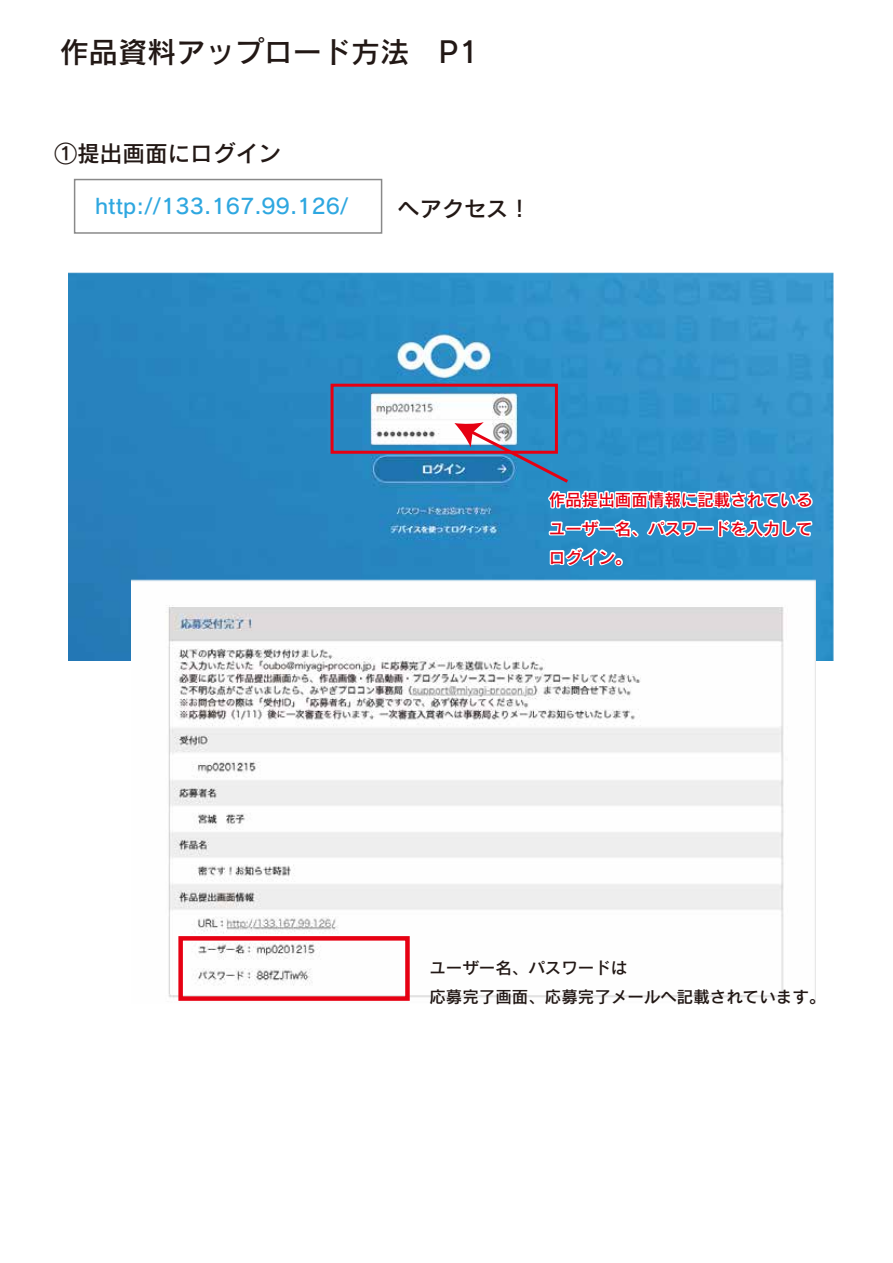
<style>
.page{position:relative;width:893px;height:1263px;background:#fff}
.page>*{position:absolute;margin:0;border:0;box-sizing:border-box;transform-origin:0 0}
.t1{font:29.1px "Rodin Pro N DB";color:#221815}
.t2{font:22.65px "Rodin Pro N DB";color:#221815}
.t3{font:22.2px "Rodin Pro N DB";color:#221815}
.t4{font:20.7px "Rodin Pro N DB";color:#2ea7e0}
.t5{font:16.5px/28.8px "Rodin Pro N DB";color:#e60012;text-align:justify}
.t6{font:16.5px/28.8px "Rodin Pro N DB";color:#221815}
</style>
<div class="page">
<img style="left:69px;top:272px;width:764px;height:388px">
<div style="left:331px;top:384px;width:227px;height:70px;border:3px solid #e60012"></div>
<svg style="left:454px;top:422px;width:373px;height:153px;background:#4b9aca"></svg>
<img style="left:131px;top:579px;width:684px;height:419px">
<div style="left:178px;top:936px;width:232px;height:65px;border:4px solid #e60012"></div>
<div style="left:74px;top:179px;width:308px;height:55px;border:2px solid #898989"></div>
<h1 class="t1" style="left:60px;top:33px;width:420px">作品資料アップロード方法　P1</h1>
<h2 class="t2" style="left:55px;top:138px;width:228px">①提出画面にログイン</h2>
<p class="t4" style="left:95px;top:193px;width:255px">http://133.167.99.126/</p>
<h3 class="t3" style="left:397px;top:194px;width:135px">へアクセス！</h3>
<p class="t5" style="left:549px;top:484px;width:266px">作品提出画面情報に記載されているユーザー名、パスワードを入力してログイン。</p>
<p class="t6" style="left:429px;top:952px;width:397px">ユーザー名、パスワードは<br>応募完了画面、応募完了メールへ記載されています。</p>
</div>
